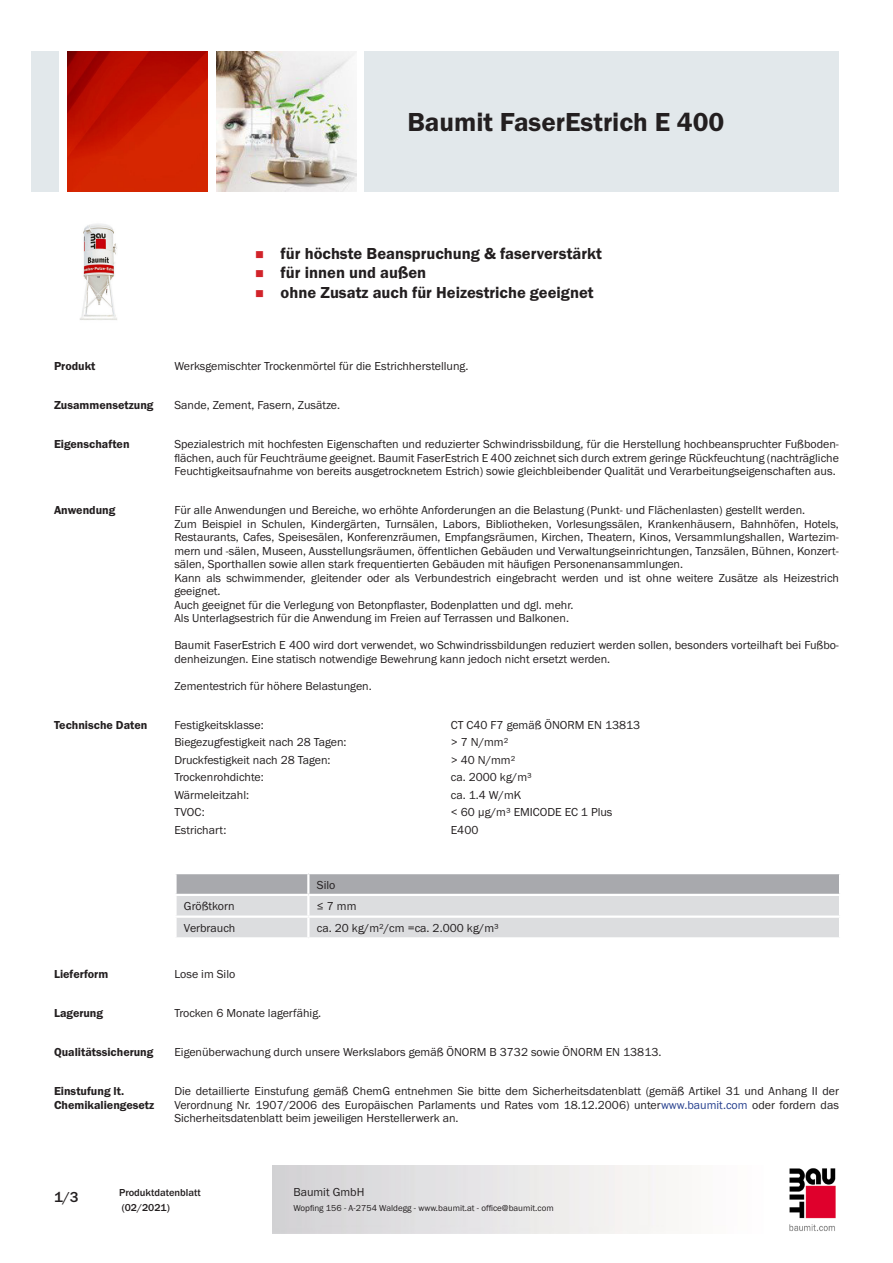
<style>
.page{position:relative;width:893px;height:1263px;background:#fff}
.page>*{position:absolute;margin:0;border:0;box-sizing:border-box;transform-origin:0 0}
.PDS_Produktname{font:27px "BM Franklin Gothic URW Dem";color:#231f20}
.t1{font:16.5px "BM Franklin Gothic URW Dem";color:#231f20}
.t2{font:500 15px "BM Franklin Gothic URW";color:#231f20}
.PDS_Standard{font:12px/13.5px "BM Franklin Gothic URW Boo";color:#231f20;text-align:justify}
.PDS_Standard_linksbü{font:12px "BM Franklin Gothic URW Boo";color:#231f20}
.PDS_Header{font:12px/13.5px "BM Franklin Gothic URW Dem";color:#231f20}
.t3{font:500 10.5px/15px "BM Franklin Gothic URW";color:#231f20}
.t4{font:9px "BM Franklin Gothic URW Boo";color:#231f20}
.s1{color:#253f8e}
</style>
<div class="page">
<img style="left:789px;top:1168px;width:47px;height:63px">
<div style="left:32px;top:51px;width:27px;height:140px;background:#e2e8eb"></div>
<img style="left:68px;top:52px;width:140px;height:139px">
<img style="left:216px;top:51px;width:141px;height:140px">
<div style="left:365px;top:51px;width:474px;height:140px;background:#e2e8eb"></div>
<img style="left:80px;top:224px;width:37px;height:96px">
<svg style="left:176px;top:873px;width:664px;height:65px;background:#cfd0d2"></svg>
<hr style="left:308px;top:937px;width:533px;height:2px;background:#fff">
<p class="PDS_Produktname" style="left:407px;top:106px;width:319px">Baumit FaserEstrich E 400</p>
<p class="t1" style="left:281px;top:243px;width:323px">für höchste Beanspruchung &amp; faserverstärkt</p>
<p class="t1" style="left:281px;top:263px;width:147px">für innen und außen</p>
<p class="t1" style="left:281px;top:282px;width:315px">ohne Zusatz auch für Heizestriche geeignet</p>
<p class="PDS_Header" style="left:54px;top:360px;width:43px">Produkt</p>
<p class="PDS_Standard" style="left:174px;top:360px;width:296px">Werksgemischter Trockenmörtel für die Estrichherstellung.</p>
<p class="PDS_Header" style="left:54px;top:399px;width:101px">Zusammensetzung</p>
<p class="PDS_Standard" style="left:174px;top:399px;width:167px">Sande, Zement, Fasern, Zusätze.</p>
<p class="PDS_Header" style="left:54px;top:438px;width:77px">Eigenschaften</p>
<p class="PDS_Standard" style="left:174px;top:438px;width:666px">Spezialestrich mit hochfesten Eigenschaften und reduzierter Schwindrissbildung, für die Herstellung hochbeanspruchter Fußboden&shy;flächen, auch für Feuchträume geeignet. Baumit FaserEstrich E 400 zeichnet sich durch extrem geringe Rückfeuchtung (nachträgliche Feuchtigkeitsaufnahme von bereits ausgetrocknetem Estrich) sowie gleichbleibender Qualität und Verarbeitungseigenschaften aus.</p>
<p class="PDS_Header" style="left:54px;top:504px;width:63px">Anwendung</p>
<p class="PDS_Standard" style="left:174px;top:504px;width:632px">Für alle Anwendungen und Bereiche, wo erhöhte Anforderungen an die Belastung (Punkt- und Flächenlasten) gestellt werden.</p>
<p class="PDS_Standard" style="left:174px;top:517px;width:666px">Zum Beispiel in Schulen, Kindergärten, Turnsälen, Labors, Bibliotheken, Vorlesungssälen, Krankenhäusern, Bahnhöfen, Hotels, Restaurants, Cafes, Speisesälen, Konferenzräumen, Empfangsräumen, Kirchen, Theatern, Kinos, Versammlungshallen, Wartezim&shy;mern und -sälen, Museen, Ausstellungsräumen, öffentlichen Gebäuden und Verwaltungseinrichtungen, Tanzsälen, Bühnen, Konzert&shy;sälen, Sporthallen sowie allen stark frequentierten Gebäuden mit häufigen Personenansammlungen.</p>
<p class="PDS_Standard" style="left:174px;top:571px;width:666px">Kann als schwimmender, gleitender oder als Verbundestrich eingebracht werden und ist ohne weitere Zusätze als Heizestrich geeignet.</p>
<p class="PDS_Standard" style="left:174px;top:598px;width:401px">Auch geeignet für die Verlegung von Betonpflaster, Bodenplatten und dgl. mehr.</p>
<p class="PDS_Standard" style="left:174px;top:612px;width:396px">Als Unterlagsestrich für die Anwendung im Freien auf Terrassen und Balkonen.</p>
<p class="PDS_Standard" style="left:174px;top:639px;width:666px">Baumit FaserEstrich E 400 wird dort verwendet, wo Schwindrissbildungen reduziert werden sollen, besonders vorteilhaft bei Fußbo&shy;denheizungen. Eine statisch notwendige Bewehrung kann jedoch nicht ersetzt werden.</p>
<p class="PDS_Standard" style="left:174px;top:679px;width:199px">Zementestrich für höhere Belastungen.</p>
<p class="PDS_Header" style="left:54px;top:718px;width:95px">Technische Daten</p>
<p class="PDS_Standard_linksbü" style="left:174px;top:717px;width:91px">Festigkeitsklasse:</p>
<p class="PDS_Standard_linksbü" style="left:451px;top:717px;width:191px">CT C40 F7 gemäß ÖNORM EN 13813</p>
<p class="PDS_Standard_linksbü" style="left:174px;top:735px;width:174px">Biegezugfestigkeit nach 28 Tagen:</p>
<p class="PDS_Standard_linksbü" style="left:451px;top:735px;width:59px">&gt; 7 N/mm²</p>
<p class="PDS_Standard_linksbü" style="left:174px;top:752px;width:158px">Druckfestigkeit nach 28 Tagen:</p>
<p class="PDS_Standard_linksbü" style="left:451px;top:752px;width:66px">&gt; 40 N/mm²</p>
<p class="PDS_Standard_linksbü" style="left:174px;top:770px;width:91px">Trockenrohdichte:</p>
<p class="PDS_Standard_linksbü" style="left:451px;top:770px;width:83px">ca. 2000 kg/m³</p>
<p class="PDS_Standard_linksbü" style="left:174px;top:787px;width:76px">Wärmeleitzahl:</p>
<p class="PDS_Standard_linksbü" style="left:451px;top:787px;width:72px">ca. 1.4 W/mK</p>
<p class="PDS_Standard_linksbü" style="left:174px;top:805px;width:32px">TVOC:</p>
<p class="PDS_Standard_linksbü" style="left:451px;top:805px;width:163px">&lt; 60 µg/m³ EMICODE EC 1 Plus</p>
<p class="PDS_Standard_linksbü" style="left:174px;top:822px;width:54px">Estrichart:</p>
<p class="PDS_Standard_linksbü" style="left:451px;top:822px;width:29px">E400</p>
<p class="PDS_Standard_linksbü" style="left:317px;top:877px;width:20px">Silo</p>
<p class="PDS_Standard_linksbü" style="left:184px;top:899px;width:52px">Größtkorn</p>
<p class="PDS_Standard_linksbü" style="left:317px;top:899px;width:41px">≤ 7 mm</p>
<p class="PDS_Standard_linksbü" style="left:184px;top:920px;width:53px">Verbrauch</p>
<p class="PDS_Standard_linksbü" style="left:317px;top:920px;width:183px">ca. 20 kg/m²/cm =ca. 2.000 kg/m³</p>
<p class="PDS_Header" style="left:54px;top:968px;width:56px">Lieferform</p>
<p class="PDS_Standard" style="left:174px;top:968px;width:62px">Lose im Silo</p>
<p class="PDS_Header" style="left:54px;top:1007px;width:51px">Lagerung</p>
<p class="PDS_Standard" style="left:174px;top:1007px;width:148px">Trocken 6 Monate lagerfähig.</p>
<p class="PDS_Header" style="left:54px;top:1046px;width:101px">Qualitätssicherung</p>
<p class="PDS_Standard" style="left:174px;top:1046px;width:489px">Eigenüberwachung durch unsere Werkslabors gemäß ÖNORM B 3732 sowie ÖNORM EN 13813.</p>
<p class="PDS_Header" style="left:54px;top:1084px;width:102px">Einstufung lt.<br>Chemikaliengesetz</p>
<p class="PDS_Standard" style="left:174px;top:1084px;width:666px">Die detaillierte Einstufung gemäß ChemG entnehmen Sie bitte dem Sicherheitsdatenblatt (gemäß Artikel 31 und Anhang II der Verordnung Nr. 1907/2006 des Europäischen Parlaments und Rates vom 18.12.2006) unter<span class="s1">www.baumit.com</span> oder fordern das Sicherheitsdatenblatt beim jeweiligen Herstellerwerk an.</p>
<p class="t2" style="left:54px;top:1188px;width:26px">1/3</p>
<p class="t3" style="left:119px;top:1185px;width:83px">Produktdatenblatt (02/2021)</p>
<p class="PDS_Standard" style="left:293px;top:1185px;width:73px">Baumit GmbH</p>
<p class="t4" style="left:293px;top:1202px;width:262px">Wopfing 156 - A-2754 Waldegg - www.baumit.at - office@baumit.com</p>
</div>
